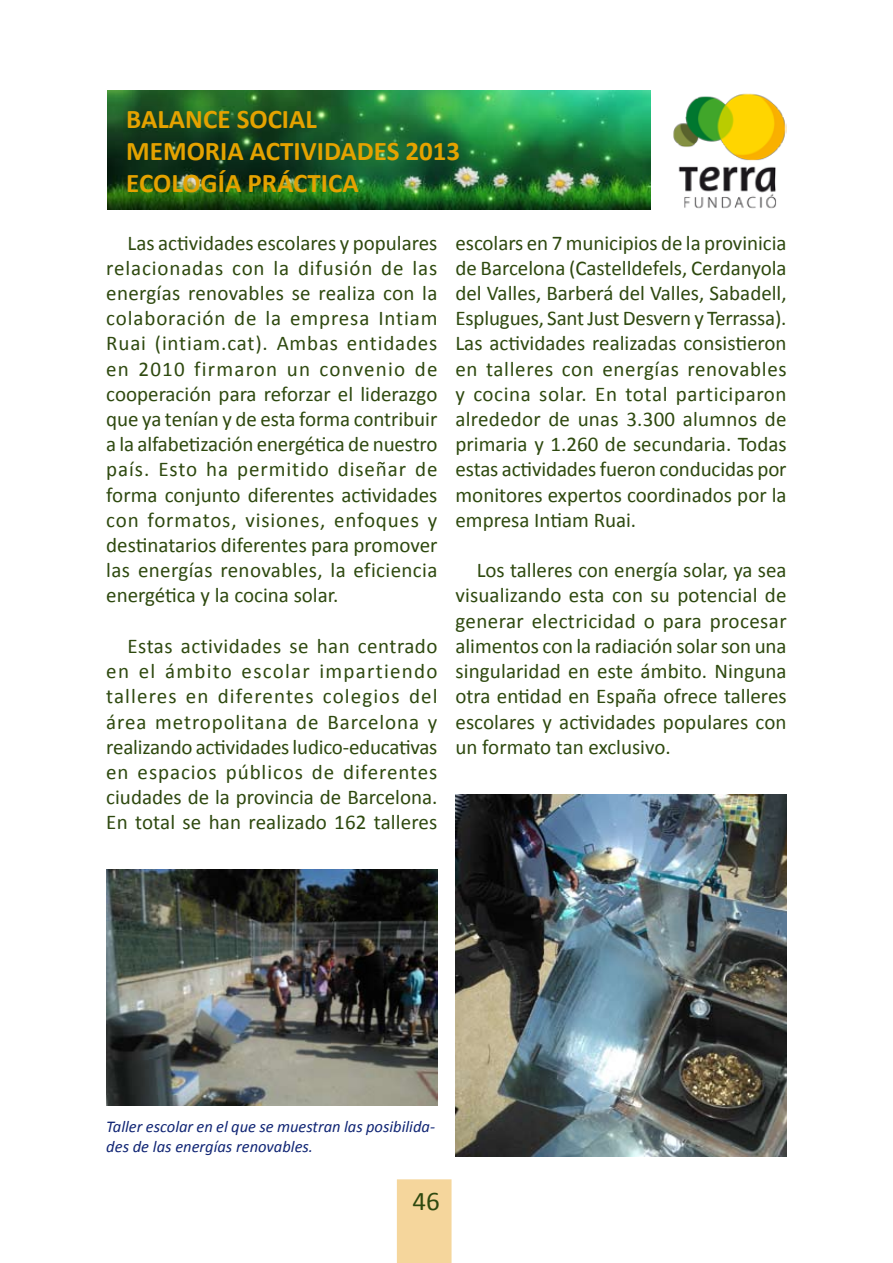
<style>
.page{position:relative;width:893px;height:1263px;background:#fff}
.page>*{position:absolute;margin:0;border:0;box-sizing:border-box;transform-origin:0 0}
.t1{font:700 27px/32.4px "Calibri";color:#e4a200}
.t2{font:27px "Calibri";color:#2e490f}
.t3{font:21px/25.2px "Calibri";color:#2e490f;text-align:justify}
.t4{font:italic 16.5px/19.8px "Calibri";color:#102574}
</style>
<div class="page">
<div style="left:398px;top:1180px;width:53px;height:82px;background:#f5d69c"></div>
<div style="left:397px;top:1179px;width:55px;height:84px;border:2px solid #f5d69c"></div>
<img style="left:107px;top:91px;width:544px;height:118px">
<img style="left:673px;top:93px;width:114px;height:116px">
<img style="left:106px;top:870px;width:331px;height:236px">
<img style="left:455px;top:794px;width:332px;height:363px">
<p class="t1" style="left:126px;top:102px;width:335px">BALANCE SOCIAL<br>MEMORIA ACTIVIDADES 2013<br>ECOLOGÍA PRÁCTICA</p>
<p class="t3" style="left:106px;top:230px;width:333px;text-indent:21px">Las actividades escolares y populares relacionadas con la difusión de las energías renovables se realiza con la colaboración de la empresa Intiam Ruai (intiam.cat). Ambas entidades en 2010 firmaron un convenio de cooperación para reforzar el liderazgo que ya tenían y de esta forma contribuir a la alfabetización energética de nuestro país. Esto ha permitido diseñar de forma conjunto diferentes actividades con formatos, visiones, enfoques y destinatarios diferentes para promover las energías renovables, la eficiencia energética y la cocina solar.</p>
<p class="t3" style="left:106px;top:633px;width:333px;text-indent:21px">Estas actividades se han centrado en el ámbito escolar impartiendo talleres en diferentes colegios del área metropolitana de Barcelona y realizando actividades ludico-educativas en espacios públicos de diferentes ciudades de la provincia de Barcelona.<br>En total se han realizado 162 talleres</p>
<p class="t3" style="left:455px;top:230px;width:333px">escolars en 7 municipios de la provinicia de Barcelona (Castelldefels, Cerdanyola del Valles, Barberá del Valles, Sabadell, Esplugues, Sant Just Desvern y Terrassa).<br>Las actividades realizadas consistieron en talleres con energías renovables y cocina solar. En total participaron alrededor de unas 3.300 alumnos de primaria y 1.260 de secundaria. Todas estas actividades fueron conducidas por monitores expertos coordinados por la empresa Intiam Ruai.</p>
<p class="t3" style="left:455px;top:558px;width:333px;text-indent:21px">Los talleres con energía solar, ya sea visualizando esta con su potencial de generar electricidad o para procesar alimentos con la radiación solar son una singularidad en este ámbito. Ninguna otra entidad en España ofrece talleres escolares y actividades populares con un formato tan exclusivo.</p>
<p class="t4" style="left:106px;top:1116px;width:330px">Taller escolar en el que se muestran las posibilida&shy;des de las energías renovables.</p>
<p class="t2" style="left:412px;top:1184px;width:29px">46</p>
</div>
